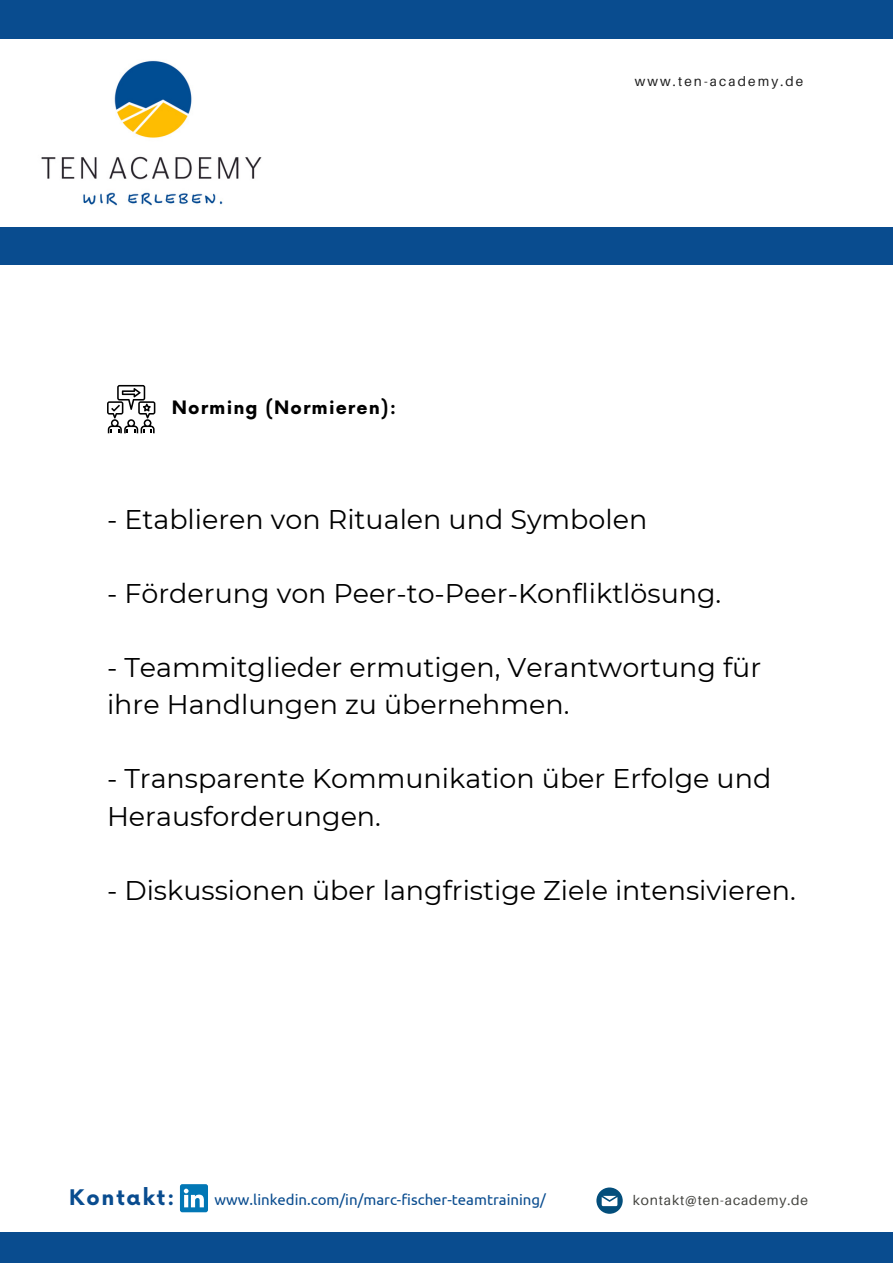
<style>
.page{position:relative;width:893px;height:1264px;background:#fff}
.page>*{position:absolute;margin:0;border:0;box-sizing:border-box;transform-origin:0 0}
.t1{font:27px/37px "Montserrat";color:#000}
.t2{font:700 21px "Now";letter-spacing:.085em;color:#094c8f}
.t3{font:700 18px "Now";letter-spacing:.06em;color:#000}
.t4{font:15px "Ubuntu";color:#094c8f}
.t5{font:13.8px "Aileron";letter-spacing:.06em;color:#444440}
.t6{font:13.5px "Aileron";letter-spacing:.16em;color:#1e1e1e}
</style>
<div class="page">
<div style="left:0;top:1231px;width:892px;height:31px;background:#094c8f"></div>
<svg style="left:596px;top:1187px;width:26px;height:26px"></svg>
<img style="left:41px;top:60px;width:221px;height:146px">
<svg style="left:180px;top:1184px;width:28px;height:28px"></svg>
<div style="left:0;top:0;width:892px;height:39px;background:#094c8f"></div>
<div style="left:0;top:227px;width:892px;height:37px;background:#094c8f"></div>
<svg style="left:107px;top:385px;width:48px;height:48px"></svg>
<p class="t3" style="left:172px;top:398px;width:226px">Norming (Normieren):</p>
<p class="t6" style="left:634px;top:73px;width:170px">www.ten-academy.de</p>
<p class="t1" style="left:107px;top:500px;width:541px">- Etablieren von Ritualen und Symbolen</p>
<p class="t1" style="left:107px;top:574px;width:615px">- Förderung von Peer-to-Peer-Konfliktlösung.</p>
<p class="t1" style="left:107px;top:649px;width:655px">- Teammitglieder ermutigen, Verantwortung für ihre Handlungen zu übernehmen.</p>
<p class="t1" style="left:107px;top:760px;width:665px">- Transparente Kommunikation über Erfolge und<br>Herausforderungen.</p>
<p class="t1" style="left:107px;top:871px;width:690px">- Diskussionen über langfristige Ziele intensivieren.</p>
<p class="t2" style="left:69px;top:1186px;width:107px">Kontakt:</p>
<p class="t4" style="left:214px;top:1191px;width:333px">www.linkedin.com/in/marc-fischer-teamtraining/</p>
<p class="t5" style="left:632px;top:1191px;width:177px">kontakt@ten-academy.de</p>
</div>
